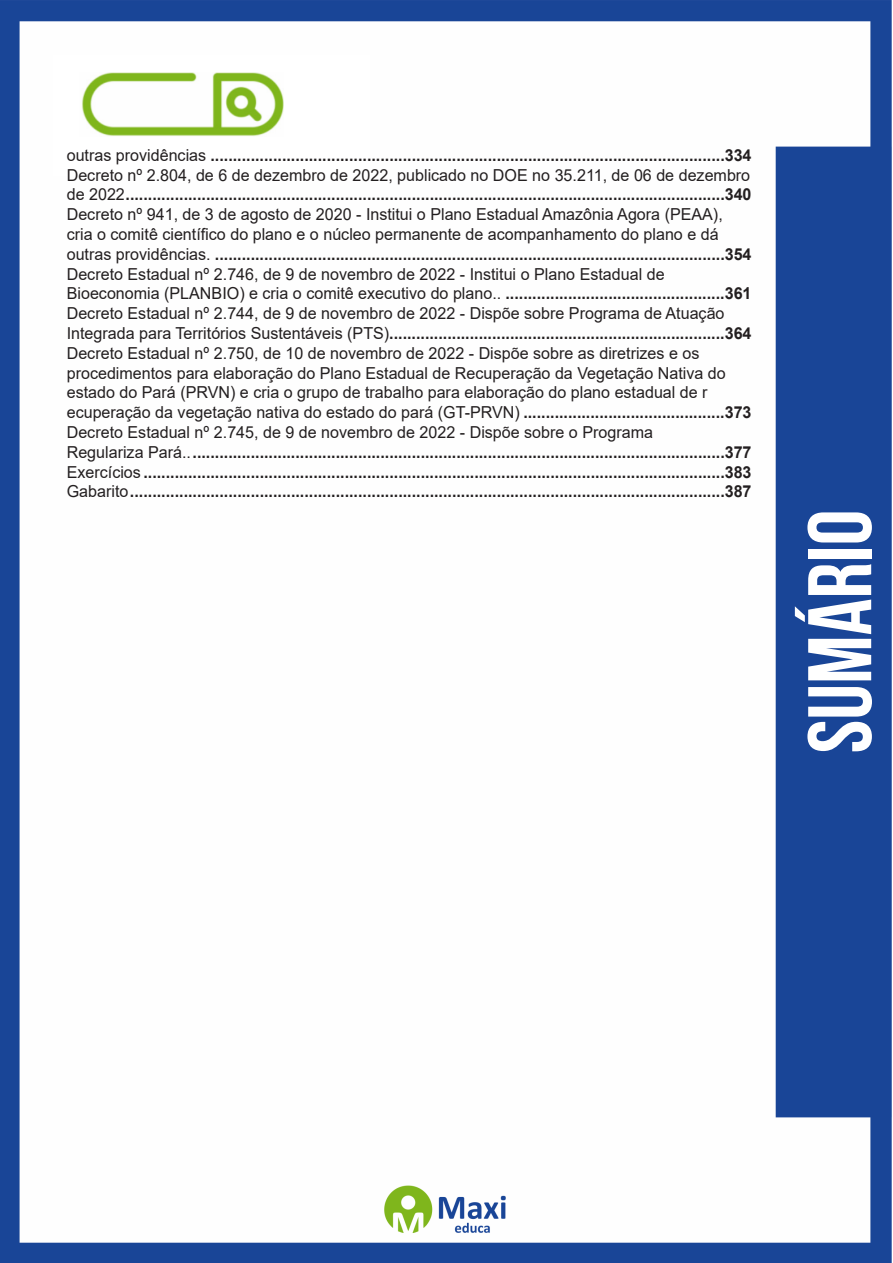
<style>
.page{position:relative;width:893px;height:1263px;background:#fff}
.page>*{position:absolute;margin:0;border:0;box-sizing:border-box;transform-origin:0 0}
.t1{font:700 90px "Bebas Neue";color:#fff}
.TABULAÇÃO_BOLD{font:700 16.5px "Arial";color:#231f20}
.TABULAÇÃO_BOLD-2{font:16.5px "Arial";color:#231f20}
.s1{font-weight:400}
.s2{font-weight:700}
</style>
<div class="page">
<img style="left:0;top:0;width:892px;height:1263px">
<div style="left:53px;top:55px;width:317px;height:121px;background:#fff"></div>
<img style="left:82px;top:72px;width:201px;height:64px">
<p class="TABULAÇÃO_BOLD" style="left:67px;top:143px;width:686px"><span class="s1">outras providências</span> ...................................................................................................................334</p>
<p class="TABULAÇÃO_BOLD-2" style="left:67px;top:163px;width:685px">Decreto nº 2.804, de 6 de dezembro de 2022, publicado no DOE no 35.211, de 06 de dezembro</p>
<p class="TABULAÇÃO_BOLD" style="left:67px;top:183px;width:686px"><span class="s1">de 2022</span>......................................................................................................................................340</p>
<p class="TABULAÇÃO_BOLD-2" style="left:67px;top:203px;width:657px">Decreto nº 941, de 3 de agosto de 2020 - Institui o Plano Estadual Amazônia Agora (PEAA),</p>
<p class="TABULAÇÃO_BOLD-2" style="left:67px;top:223px;width:653px">cria o comitê científico do plano e o núcleo permanente de acompanhamento do plano e dá</p>
<p class="TABULAÇÃO_BOLD" style="left:67px;top:242px;width:686px"><span class="s1">outras providências.</span> ..................................................................................................................354</p>
<p class="TABULAÇÃO_BOLD-2" style="left:67px;top:262px;width:599px">Decreto Estadual nº 2.746, de 9 de novembro de 2022 - Institui o Plano Estadual de</p>
<p class="TABULAÇÃO_BOLD" style="left:67px;top:282px;width:686px"><span class="s1">Bioeconomia (PLANBIO) e cria o comitê executivo do plano..</span> .................................................361</p>
<p class="TABULAÇÃO_BOLD-2" style="left:67px;top:302px;width:659px">Decreto Estadual nº 2.744, de 9 de novembro de 2022 - Dispõe sobre Programa de Atuação</p>
<p class="TABULAÇÃO_BOLD" style="left:67px;top:322px;width:686px"><span class="s1">Integrada para Territórios Sustentáveis (PTS)</span>...........................................................................364</p>
<p class="TABULAÇÃO_BOLD-2" style="left:67px;top:342px;width:634px">Decreto Estadual nº 2.750, de 10 de novembro de 2022 - Dispõe sobre as diretrizes e os</p>
<p class="TABULAÇÃO_BOLD-2" style="left:67px;top:361px;width:661px">procedimentos para elaboração do Plano Estadual de Recuperação da Vegetação Nativa do</p>
<p class="TABULAÇÃO_BOLD-2" style="left:67px;top:381px;width:642px">estado do Pará (PRVN) e cria o grupo de trabalho para elaboração do plano estadual de r</p>
<p class="TABULAÇÃO_BOLD-2" style="left:67px;top:401px;width:686px">ecuperação da vegetação nativa do estado do pará (GT-PRVN) <span class="s2">.............................................373</span></p>
<p class="TABULAÇÃO_BOLD-2" style="left:67px;top:421px;width:588px">Decreto Estadual nº 2.745, de 9 de novembro de 2022 - Dispõe sobre o Programa</p>
<p class="TABULAÇÃO_BOLD" style="left:67px;top:440px;width:686px"><span class="s1">Regulariza Pará..</span>.......................................................................................................................377</p>
<p class="TABULAÇÃO_BOLD" style="left:67px;top:460px;width:686px"><span class="s1">Exercícios</span> ..................................................................................................................................383</p>
<p class="TABULAÇÃO_BOLD" style="left:67px;top:480px;width:686px"><span class="s1">Gabarito</span>.....................................................................................................................................387</p>
<h1 class="t1" style="left:791px;top:753px;width:245px;rotate:-90deg">sumário</h1>
</div>
